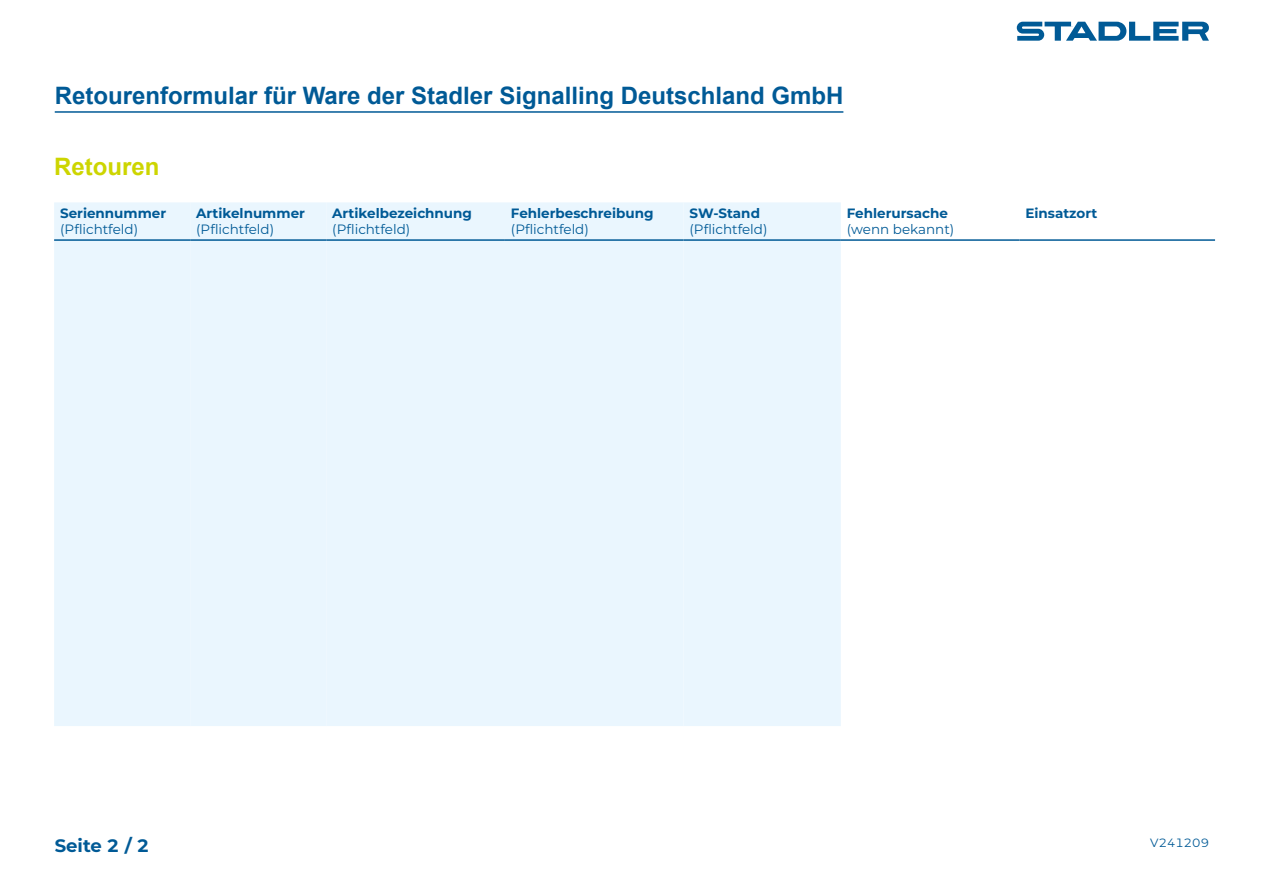
<style>
.page{position:relative;width:1263px;height:893px;background:#fff}
.page>*{position:absolute;margin:0;border:0;box-sizing:border-box;transform-origin:0 0}
.t1{font:700 24px "Arial";color:#005a96}
.t2{font:700 24px "Arial";color:#cdd500}
.t3{font:700 18px "Stadler Type";color:#005a96}
.t4{font:700 13.5px "Stadler Type";color:#005a96}
.t5{font:13.5px "Stadler Type";color:#005a96}
.t6{font:12px "Stadler Type";color:#005a96}
</style>
<div class="page">
<div style="left:54px;top:202px;width:629px;height:524px;background:#eaf6fe"></div>
<div style="left:190px;top:202px;width:136px;height:524px;background:#eaf6fe"></div>
<div style="left:683px;top:202px;width:158px;height:524px;background:#eaf6fe"></div>
<hr style="left:54px;top:239px;width:136px;height:2px;background:#005a96">
<hr style="left:190px;top:239px;width:136px;height:2px;background:#005a96">
<hr style="left:326px;top:239px;width:179px;height:2px;background:#005a96">
<hr style="left:505px;top:239px;width:178px;height:2px;background:#005a96">
<hr style="left:841px;top:239px;width:178px;height:2px;background:#005a96">
<hr style="left:1019px;top:239px;width:196px;height:2px;background:#005a96">
<hr style="left:683px;top:239px;width:158px;height:2px;background:#005a96">
<hr style="left:55px;top:111px;width:788px;height:2px;background:#005a96">
<svg style="left:1017px;top:22px;width:192px;height:19px"></svg>
<h1 class="t1" style="left:55px;top:79px;width:790px">Retourenformular für Ware der Stadler Signalling Deutschland GmbH</h1>
<h1 class="t2" style="left:54px;top:149px;width:107px">Retouren</h1>
<p class="t4" style="left:60px;top:203px;width:108px">Seriennummer</p>
<p class="t5" style="left:60px;top:220px;width:80px">(Pflichtfeld)</p>
<p class="t4" style="left:196px;top:203px;width:110px">Artikelnummer</p>
<p class="t5" style="left:196px;top:220px;width:80px">(Pflichtfeld)</p>
<p class="t4" style="left:332px;top:203px;width:141px">Artikelbezeichnung</p>
<p class="t5" style="left:332px;top:220px;width:80px">(Pflichtfeld)</p>
<p class="t4" style="left:511px;top:203px;width:144px">Fehlerbeschreibung</p>
<p class="t5" style="left:511px;top:220px;width:80px">(Pflichtfeld)</p>
<p class="t4" style="left:689px;top:203px;width:72px">SW-Stand</p>
<p class="t5" style="left:689px;top:220px;width:80px">(Pflichtfeld)</p>
<p class="t4" style="left:847px;top:203px;width:103px">Fehlerursache</p>
<p class="t5" style="left:847px;top:220px;width:109px">(wenn bekannt)</p>
<p class="t4" style="left:1025px;top:203px;width:73px">Einsatzort</p>
<h2 class="t3" style="left:55px;top:832px;width:96px">Seite 2 / 2</h2>
<p class="t6" style="left:1150px;top:835px;width:60px">V241209</p>
</div>
